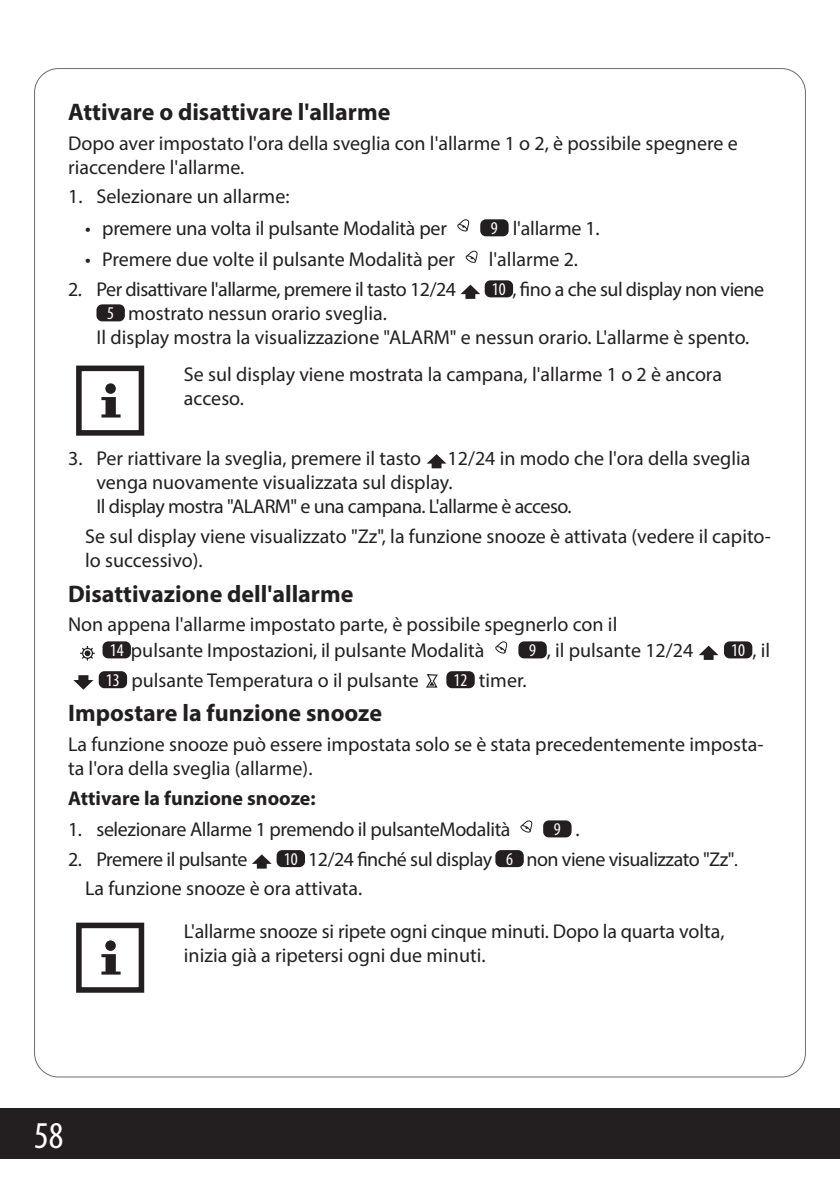
<style>
.page{position:relative;width:840px;height:1191px;background:#fff}
.page>*{position:absolute;margin:0;border:0;box-sizing:border-box;transform-origin:0 0}
.t1{font:condensed 38px "Myriad Pro";color:#fff}
.t2{font:700 24px "Myriad Pro";color:#231f20}
.t3{font:20px/24px "Myriad Pro";color:#231f20}
.t4{font:20px/29.6px "Myriad Pro";letter-spacing:-.025em;color:#231f20}
.t5{font:20px "Myriad Pro";letter-spacing:-.02em;color:#231f20}
.t6{font:700 20px "Myriad Pro";color:#231f20}
.t7{font:condensed 18px "Myriad Pro";color:#fff}
.s1{font-stretch:condensed;font-size:18px;color:#fff}
.s2{font-stretch:normal;font-size:20px;color:#231f20}
.s3{font-size:18px}
</style>
<div class="page">
<div style="left:0;top:1108px;width:839px;height:51px;background:#231f20"></div>
<hr style="left:839px;top:1108px;width:1px;height:51px;background:#231f20">
<svg style="left:457px;top:219px;width:13px;height:13px"></svg>
<div style="left:480px;top:219px;width:28px;height:17px;background:#231f20;border-radius:6px"></div>
<svg style="left:465px;top:250px;width:13px;height:13px"></svg>
<svg style="left:460px;top:285px;width:20px;height:14px"></svg>
<div style="left:484px;top:280px;width:29px;height:17px;background:#231f20;border-radius:6px"></div>
<div style="left:96px;top:304px;width:29px;height:17px;background:#231f20;border-radius:6px"></div>
<div style="left:76px;top:365px;width:68px;height:71px;border:6px solid #231f20"></div>
<div style="left:105px;top:383px;width:11px;height:11px;background:#231f20;border-radius:50%"></div>
<svg style="left:101px;top:397px;width:19px;height:20px"></svg>
<svg style="left:426px;top:454px;width:20px;height:14px"></svg>
<svg style="left:80px;top:646px;width:15px;height:14px"></svg>
<div style="left:82px;top:648px;width:11px;height:11px;border:1px solid #231f20;border-radius:50%"></div>
<div style="left:102px;top:641px;width:29px;height:17px;background:#231f20;border-radius:6px"></div>
<svg style="left:495px;top:641px;width:13px;height:12px"></svg>
<div style="left:518px;top:641px;width:28px;height:17px;background:#231f20;border-radius:6px"></div>
<svg style="left:699px;top:645px;width:19px;height:15px"></svg>
<div style="left:723px;top:641px;width:29px;height:17px;background:#231f20;border-radius:6px"></div>
<svg style="left:73px;top:675px;width:20px;height:14px"></svg>
<div style="left:99px;top:671px;width:28px;height:17px;background:#231f20;border-radius:6px"></div>
<svg style="left:426px;top:674px;width:12px;height:14px"></svg>
<div style="left:446px;top:671px;width:28px;height:17px;background:#231f20;border-radius:6px"></div>
<svg style="left:520px;top:820px;width:13px;height:12px"></svg>
<div style="left:543px;top:820px;width:28px;height:17px;background:#231f20;border-radius:6px"></div>
<svg style="left:252px;top:854px;width:19px;height:14px"></svg>
<div style="left:276px;top:850px;width:29px;height:17px;background:#231f20;border-radius:6px"></div>
<div style="left:495px;top:850px;width:28px;height:17px;background:#231f20;border-radius:6px"></div>
<div style="left:76px;top:922px;width:68px;height:70px;border:6px solid #231f20"></div>
<div style="left:105px;top:940px;width:11px;height:11px;background:#231f20;border-radius:50%"></div>
<svg style="left:101px;top:954px;width:19px;height:20px"></svg>
<p class="t2" style="left:68px;top:96px;width:323px">Attivare o disattivare l'allarme</p>
<p class="t3" style="left:68px;top:131px;width:670px">Dopo aver impostato l'ora della sveglia con l'allarme 1 o 2, è possibile spegnere e riaccendere l'allarme.</p>
<p class="t3" style="left:68px;top:184px;width:223px">1. Selezionare un allarme:</p>
<p class="t3" style="left:85px;top:216px;width:363px">• premere una volta il pulsante Modalità per</p>
<p class="t3" style="left:490px;top:216px;width:110px"><span class="s1">9</span> l'allarme 1.</p>
<p class="t3" style="left:85px;top:247px;width:371px">• Premere due volte il pulsante Modalità per</p>
<p class="t3" style="left:488px;top:247px;width:91px">l'allarme 2.</p>
<p class="t4" style="left:68px;top:274px;width:389px">2. Per disattivare l'allarme, premere il tasto 12/24</p>
<p class="t4" style="left:491px;top:274px;width:273px"><span class="s1">10</span> , fino a che sul display non viene</p>
<p class="t3" style="left:96px;top:301px;width:654px;text-indent:11px"><span class="s1">5</span> mostrato nessun orario sveglia.<br>Il display mostra la visualizzazione "ALARM" e nessun orario. L'allarme è spento.</p>
<p class="t3" style="left:184px;top:361px;width:539px">Se sul display viene mostrata la campana, l'allarme 1 o 2 è ancora acceso.</p>
<p class="t3" style="left:96px;top:446px;width:655px;text-indent:351px">12/24 in modo che l'ora della sveglia venga nuovamente visualizzata sul display.<br>Il display mostra "ALARM" e una campana. L'allarme è acceso.</p>
<p class="t3" style="left:85px;top:524px;width:687px">Se sul display viene visualizzato "Zz", la funzione snooze è attivata (vedere il capito&shy;lo successivo).</p>
<p class="t2" style="left:68px;top:578px;width:287px">Disattivazione dell'allarme</p>
<p class="t3" style="left:110px;top:611px;width:509px;line-height:25.6px;text-indent:-42px">Non appena l'allarme impostato parte, è possibile spegnerlo con il<br><span class="s1">14</span> pulsante Impostazioni, il pulsante Modalità</p>
<p class="t3" style="left:68px;top:446px;width:354px">3. Per riattivare la sveglia, premere il tasto</p>
<p class="t3" style="left:529px;top:638px;width:166px"><span class="s1">9</span> , il pulsante 12/24</p>
<p class="t3" style="left:730px;top:638px;width:40px"><span class="s1">10</span> , il</p>
<p class="t3" style="left:106px;top:667px;width:314px"><span class="s1">13</span> pulsante Temperatura o il pulsante</p>
<p class="t3" style="left:453px;top:667px;width:74px"><span class="s1">12</span> timer.</p>
<p class="t2" style="left:68px;top:697px;width:315px">Impostare la funzione snooze</p>
<p class="t3" style="left:68px;top:732px;width:696px">La funzione snooze può essere impostata solo se è stata precedentemente imposta&shy;ta l'ora della sveglia (allarme).</p>
<p class="t6" style="left:68px;top:784px;width:249px">Attivare la funzione snooze:</p>
<p class="t5" style="left:68px;top:817px;width:443px">1. selezionare Allarme 1 premendo il pulsanteModalità</p>
<p class="t7" style="left:553px;top:818px;width:27px">9 <span class="s2">.</span></p>
<p class="t4" style="left:68px;top:843px;width:181px">2. Premere il pulsante</p>
<p class="t4" style="left:85px;top:843px;width:654px;text-indent:199px"><span class="s1">10</span> 12/24 finché sul display <span class="s1">6</span> non viene visualizzato "Zz"<span class="s3">.<br></span>La funzione snooze è ora attivata.</p>
<p class="t3" style="left:184px;top:918px;width:542px">L'allarme snooze si ripete ogni cinque minuti. Dopo la quarta volta, inizia già a ripetersi ogni due minuti.</p>
<h1 class="t1" style="left:34px;top:1112px;width:31px">58</h1>
</div>
